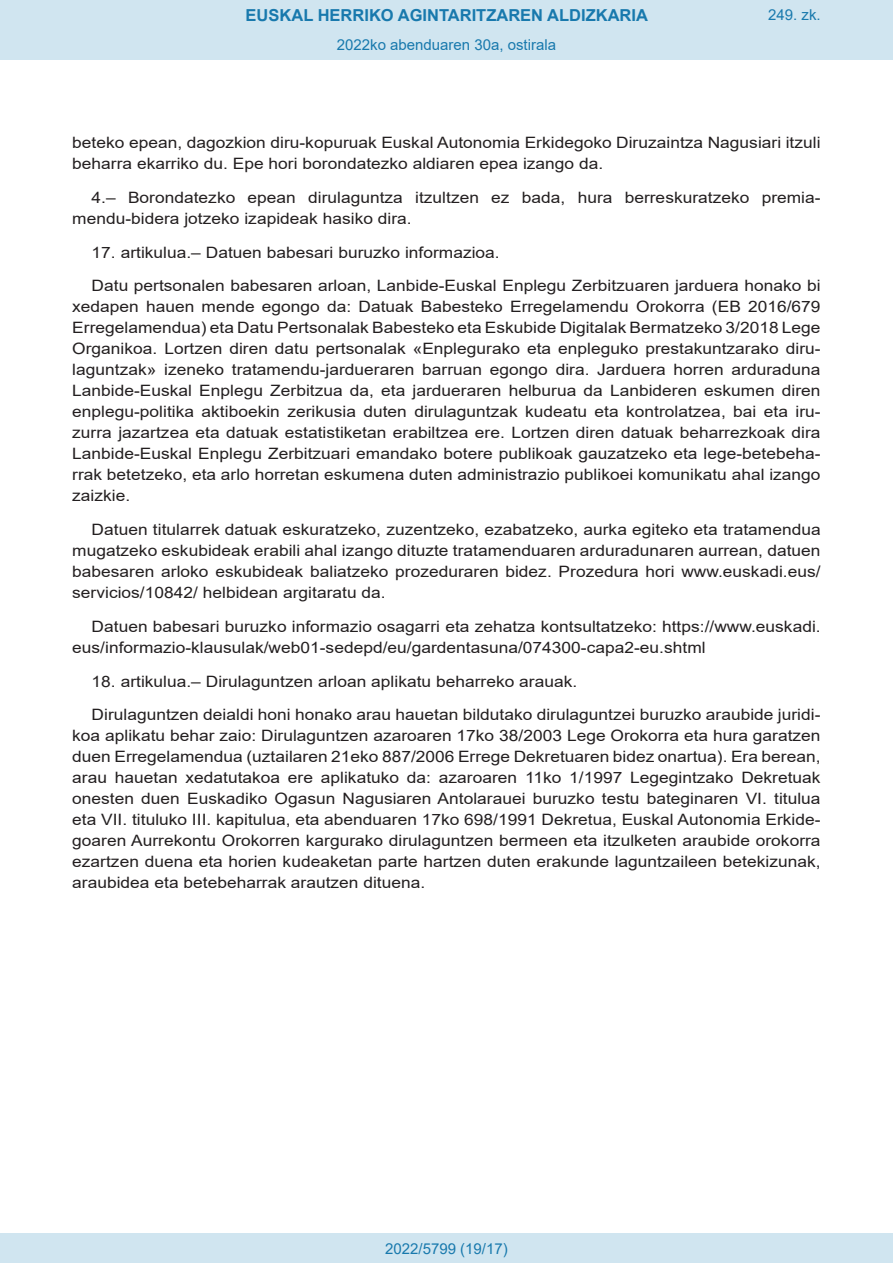
<style>
.page{position:relative;width:893px;height:1263px;background:#fff}
.page>*{position:absolute;margin:0;border:0;box-sizing:border-box;transform-origin:0 0}
.t1{font:700 16.5px "Arial";color:#1879ad}
.BOPVDetalle{font:15.6px/21px "Arial";color:#231f20;scale:1.11 1}
.Paginacion_Centro{font:15px "Arial";color:#1879ad}
</style>
<div class="page">
<div style="left:0;top:0;width:893px;height:60px;background:#d0e5f0"></div>
<div style="left:0;top:1233px;width:893px;height:30px;background:#d0e5f0"></div>
<p class="t1" style="left:246px;top:3px;width:404px">EUSKAL HERRIKO AGINTARITZAREN ALDIZKARIA</p>
<p class="Paginacion_Centro" style="left:337px;top:35px;width:221px">2022ko abenduaren 30a, ostirala</p>
<p class="Paginacion_Centro" style="left:768px;top:5px;width:54px">249. zk.</p>
<p class="BOPVDetalle" style="left:72px;top:132px;width:676px">beteko epean, dagozkion diru-kopuruak Euskal Autonomia Erkidegoko Diruzaintza Nagusiari itzuli beharra ekarriko du. Epe hori borondatezko aldiaren epea izango da.</p>
<p class="BOPVDetalle" style="left:72px;top:187px;width:676px;text-indent:19px">4.– Borondatezko epean dirulaguntza itzultzen ez bada, hura berreskuratzeko premia&shy;mendu-bidera jotzeko izapideak hasiko dira.</p>
<p class="BOPVDetalle" style="left:92px;top:242px;width:369px">17. artikulua.– Datuen babesari buruzko informazioa.</p>
<p class="BOPVDetalle" style="left:72px;top:275px;width:676px;text-align:justify;text-indent:19px">Datu pertsonalen babesaren arloan, Lanbide-Euskal Enplegu Zerbitzuaren jarduera honako bi xedapen hauen mende egongo da: Datuak Babesteko Erregelamendu Orokorra (EB 2016/679<br>Erregelamendua) eta Datu Pertsonalak Babesteko eta Eskubide Digitalak Bermatzeko 3/2018 Lege Organikoa. Lortzen diren datu pertsonalak «Enplegurako eta enpleguko prestakuntzarako diru&shy;laguntzak» izeneko tratamendu-jardueraren barruan egongo dira. Jarduera horren arduraduna Lanbide-Euskal Enplegu Zerbitzua da, eta jardueraren helburua da Lanbideren eskumen diren enplegu-politika aktiboekin zerikusia duten dirulaguntzak kudeatu eta kontrolatzea, bai eta iru&shy;zurra jazartzea eta datuak estatistiketan erabiltzea ere. Lortzen diren datuak beharrezkoak dira Lanbide-Euskal Enplegu Zerbitzuari emandako botere publikoak gauzatzeko eta lege-betebeha&shy;rrak betetzeko, eta arlo horretan eskumena duten administrazio publikoei komunikatu ahal izango zaizkie.</p>
<p class="BOPVDetalle" style="left:72px;top:519px;width:676px;text-align:justify;text-indent:19px">Datuen titularrek datuak eskuratzeko, zuzentzeko, ezabatzeko, aurka egiteko eta tratamendua mugatzeko eskubideak erabili ahal izango dituzte tratamenduaren arduradunaren aurrean, datuen babesaren arloko eskubideak baliatzeko prozeduraren bidez. Prozedura hori www.euskadi.eus/ servicios/10842/ helbidean argitaratu da.</p>
<p class="BOPVDetalle" style="left:72px;top:616px;width:676px;text-indent:19px">Datuen babesari buruzko informazio osagarri eta zehatza kontsultatzeko: https://www.euskadi. eus/informazio-klausulak/web01-sedepd/eu/gardentasuna/074300-capa2-eu.shtml</p>
<p class="BOPVDetalle" style="left:92px;top:671px;width:439px">18. artikulua.– Dirulaguntzen arloan aplikatu beharreko arauak.</p>
<p class="BOPVDetalle" style="left:72px;top:704px;width:676px;text-align:justify;text-indent:19px">Dirulaguntzen deialdi honi honako arau hauetan bildutako dirulaguntzei buruzko araubide juridi&shy;koa aplikatu behar zaio: Dirulaguntzen azaroaren 17ko 38/2003 Lege Orokorra eta hura garatzen duen Erregelamendua (uztailaren 21eko 887/2006 Errege Dekretuaren bidez onartua). Era berean, arau hauetan xedatutakoa ere aplikatuko da: azaroaren 11ko 1/1997 Legegintzako Dekretuak onesten duen Euskadiko Ogasun Nagusiaren Antolarauei buruzko testu bateginaren VI. titulua eta VII. tituluko III. kapitulua, eta abenduaren 17ko 698/1991 Dekretua, Euskal Autonomia Erkide&shy;goaren Aurrekontu Orokorren kargurako dirulaguntzen bermeen eta itzulketen araubide orokorra ezartzen duena eta horien kudeaketan parte hartzen duten erakunde laguntzaileen betekizunak, araubidea eta betebeharrak arautzen dituena.</p>
<p class="Paginacion_Centro" style="left:385px;top:1238px;width:124px">2022/5799 (19/17)</p>
</div>
